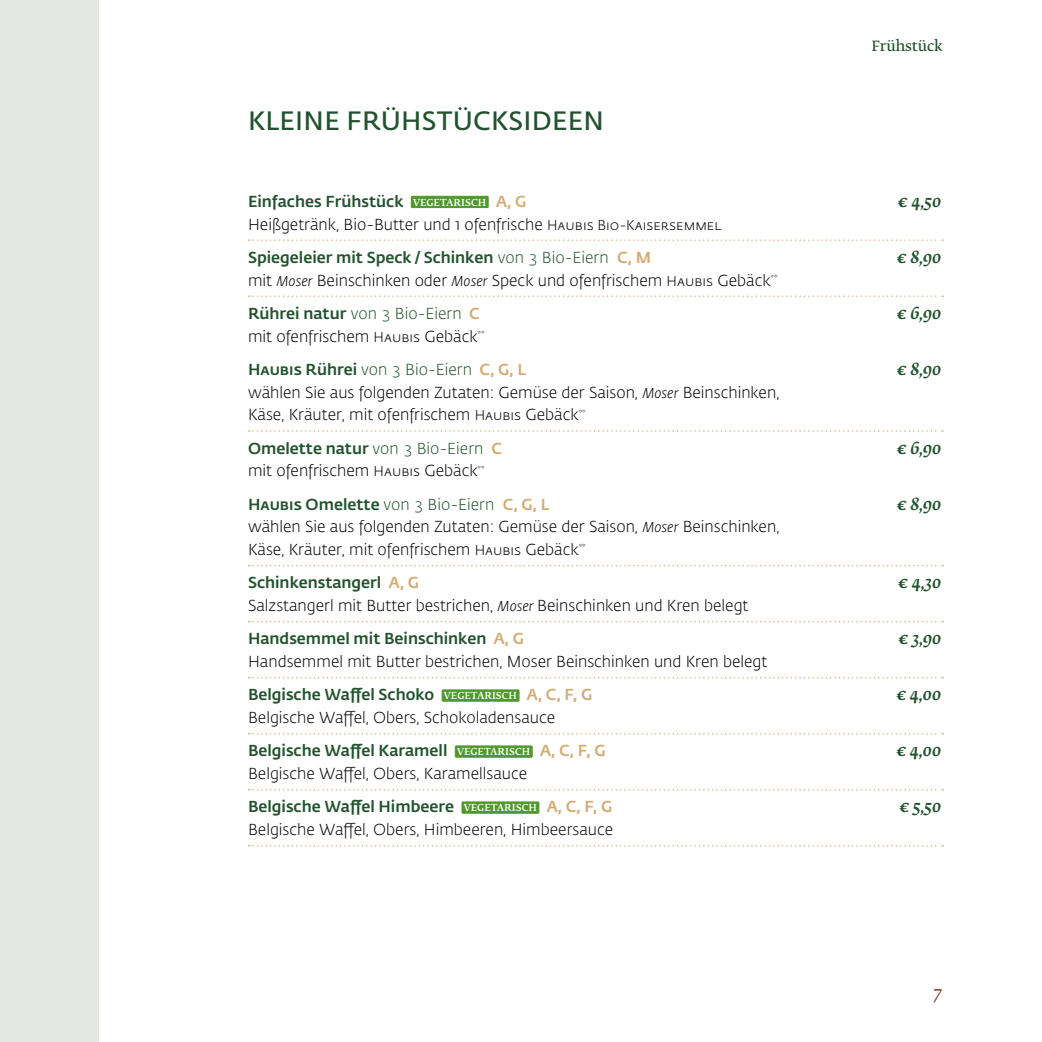
<style>
.page{position:relative;width:1042px;height:1042px;background:#fff}
.page>*{position:absolute;margin:0;border:0;box-sizing:border-box;transform-origin:0 0}
.t1{font:600 26.25px "Fedra Sans Pro";letter-spacing:.01em;color:#22522e}
.t2{font:italic 17.5px "Fedra Serif B Pro";color:#7c4630}
.t3{font:italic 500 16.62px "Fedra Serif B Pro";color:#22522e}
.t4{font:300 15.75px/33.2px "Fedra Sans Pro";color:#000}
.t5{font:500 15.75px "Fedra Sans Pro";color:#22522e}
.t6{font:14px "Fedra Serif B Pro Demi";letter-spacing:-.01em;color:#22522e}
.s1{font-family:"Fedra Serif B Pro";font-size:9.62px;color:#fff}
.s2{color:#d2ac73}
.s3{font-size:14px}
.s4{font-weight:500;color:#22522e}
.s5{color:#22522e}
.s6{font-weight:500;color:#d2ac73}
.s7{font-style:italic;font-size:14px}
.s8{font-weight:300}
.s9{font-family:"Fedra Serif B Pro";font-weight:500;font-size:9.62px;color:#fff}
</style>
<div class="page">
<div style="left:0;top:0;width:99px;height:1042px;background:#e6e8e3"></div>
<svg style="left:249px;top:239px;width:694px;height:2px"></svg>
<svg style="left:249px;top:295px;width:694px;height:2px"></svg>
<svg style="left:249px;top:430px;width:694px;height:2px"></svg>
<svg style="left:249px;top:565px;width:694px;height:1px"></svg>
<svg style="left:249px;top:621px;width:694px;height:1px"></svg>
<svg style="left:249px;top:677px;width:694px;height:1px"></svg>
<svg style="left:249px;top:733px;width:694px;height:1px"></svg>
<svg style="left:249px;top:789px;width:694px;height:1px"></svg>
<svg style="left:249px;top:845px;width:694px;height:1px"></svg>
<div style="left:411px;top:196px;width:77px;height:12px;background:#4f982c"></div>
<div style="left:411px;top:196px;width:78px;height:12px;border:1px solid #4f982c"></div>
<div style="left:442px;top:690px;width:77px;height:11px;background:#4f982c"></div>
<div style="left:442px;top:689px;width:77px;height:12px;border:1px solid #4f982c"></div>
<div style="left:455px;top:746px;width:77px;height:11px;background:#4f982c"></div>
<div style="left:455px;top:745px;width:78px;height:12px;border:1px solid #4f982c"></div>
<div style="left:462px;top:802px;width:77px;height:11px;background:#4f982c"></div>
<div style="left:461px;top:801px;width:78px;height:12px;border:1px solid #4f982c"></div>
<h1 class="t1" style="left:248px;top:101px;width:357px">KLEINE FRÜHSTÜCKSIDEEN</h1>
<p class="t6" style="left:871px;top:38px;width:73px">Frühstück</p>
<p class="t5" style="left:248px;top:189px;width:280px">Einfaches Frühstück <span class="s1">VEGETARISCH</span> <span class="s2">A, G</span></p>
<p class="t3" style="left:898px;top:191px;width:45px">€ 4,50</p>
<p class="t4" style="left:248px;top:207px;width:475px">Heißgetränk, Bio-Butter und 1 ofenfrische <span class="s3">Haubis Bio-Kaisersemmel<br></span><span class="s4">Spiegeleier mit Speck / Schinken</span> <span class="s5">von 3 Bio-Eiern</span> <span class="s6">C, M</span></p>
<p class="t3" style="left:897px;top:247px;width:46px">€ 8,90</p>
<p class="t4" style="left:248px;top:263px;width:531px">mit <span class="s7">Moser</span> Beinschinken oder <span class="s7">Moser</span> Speck und ofenfrischem <span class="s3">Haubis</span> Gebäck<sup>**<br></sup><span class="s4">Rührei natur</span> <span class="s5">von 3 Bio-Eiern</span> <span class="s6">C</span></p>
<p class="t4" style="left:248px;top:319px;width:279px">mit ofenfrischem <span class="s3">Haubis</span> Gebäck<sup>**<br></sup><span class="s4">Haubis Rührei</span> <span class="s5">von 3 Bio-Eiern</span> <span class="s6">C, G, L</span></p>
<p class="t3" style="left:897px;top:303px;width:46px">€ 6,90</p>
<p class="t3" style="left:897px;top:359px;width:46px">€ 8,90</p>
<p class="t4" style="left:248px;top:380px;width:533px;line-height:22.8px">wählen Sie aus folgenden Zutaten: Gemüse der Saison, <span class="s7">Moser</span> Beinschinken,<br>Käse, Kräuter, mit ofenfrischem <span class="s3">Haubis</span> Gebäck<sup>**</sup></p>
<p class="t5" style="left:248px;top:436px;width:256px">Omelette natur <span class="s8">von 3 Bio-Eiern</span> <span class="s2">C</span></p>
<p class="t3" style="left:897px;top:438px;width:46px">€ 6,90</p>
<p class="t4" style="left:248px;top:454px;width:303px">mit ofenfrischem <span class="s3">Haubis</span> Gebäck<sup>**<br></sup><span class="s4">Haubis Omelette</span> <span class="s5">von 3 Bio-Eiern</span> <span class="s6">C, G, L</span></p>
<p class="t3" style="left:897px;top:494px;width:46px">€ 8,90</p>
<p class="t4" style="left:248px;top:515px;width:533px;line-height:22.8px">wählen Sie aus folgenden Zutaten: Gemüse der Saison, <span class="s7">Moser</span> Beinschinken,<br>Käse, Kräuter, mit ofenfrischem <span class="s3">Haubis</span> Gebäck<sup>**</sup></p>
<p class="t5" style="left:248px;top:571px;width:172px">Schinkenstangerl <span class="s2">A, G</span></p>
<p class="t3" style="left:898px;top:573px;width:44px">€ 4,30</p>
<p class="t4" style="left:248px;top:589px;width:502px">Salzstangerl mit Butter bestrichen, <span class="s7">Moser</span> Beinschinken und Kren belegt<br><span class="s4">Handsemmel mit Beinschinken</span> <span class="s6">A, G</span></p>
<p class="t3" style="left:898px;top:629px;width:44px">€ 3,90</p>
<p class="t4" style="left:248px;top:645px;width:521px">Handsemmel mit Butter bestrichen, Moser Beinschinken und Kren belegt<br><span class="s4">Belgische Waffel Schoko</span> <span class="s9">VEGETARISCH</span> <span class="s6">A, C, F, G</span></p>
<p class="t4" style="left:248px;top:701px;width:359px">Belgische Waffel, Obers, Schokoladensauce<br><span class="s4">Belgische Waffel Karamell</span> <span class="s9">VEGETARISCH</span> <span class="s6">A, C, F, G</span></p>
<p class="t4" style="left:248px;top:757px;width:366px">Belgische Waffel, Obers, Karamellsauce<br><span class="s4">Belgische Waffel Himbeere</span> <span class="s9">VEGETARISCH</span> <span class="s6">A, C, F, G</span></p>
<p class="t4" style="left:248px;top:813px;width:366px">Belgische Waffel, Obers, Himbeeren, Himbeersauce</p>
<p class="t3" style="left:896px;top:685px;width:46px">€ 4,00</p>
<p class="t3" style="left:896px;top:741px;width:46px">€ 4,00</p>
<p class="t3" style="left:899px;top:797px;width:43px">€ 5,50</p>
<p class="t2" style="left:932px;top:986px;width:12px">7</p>
</div>
